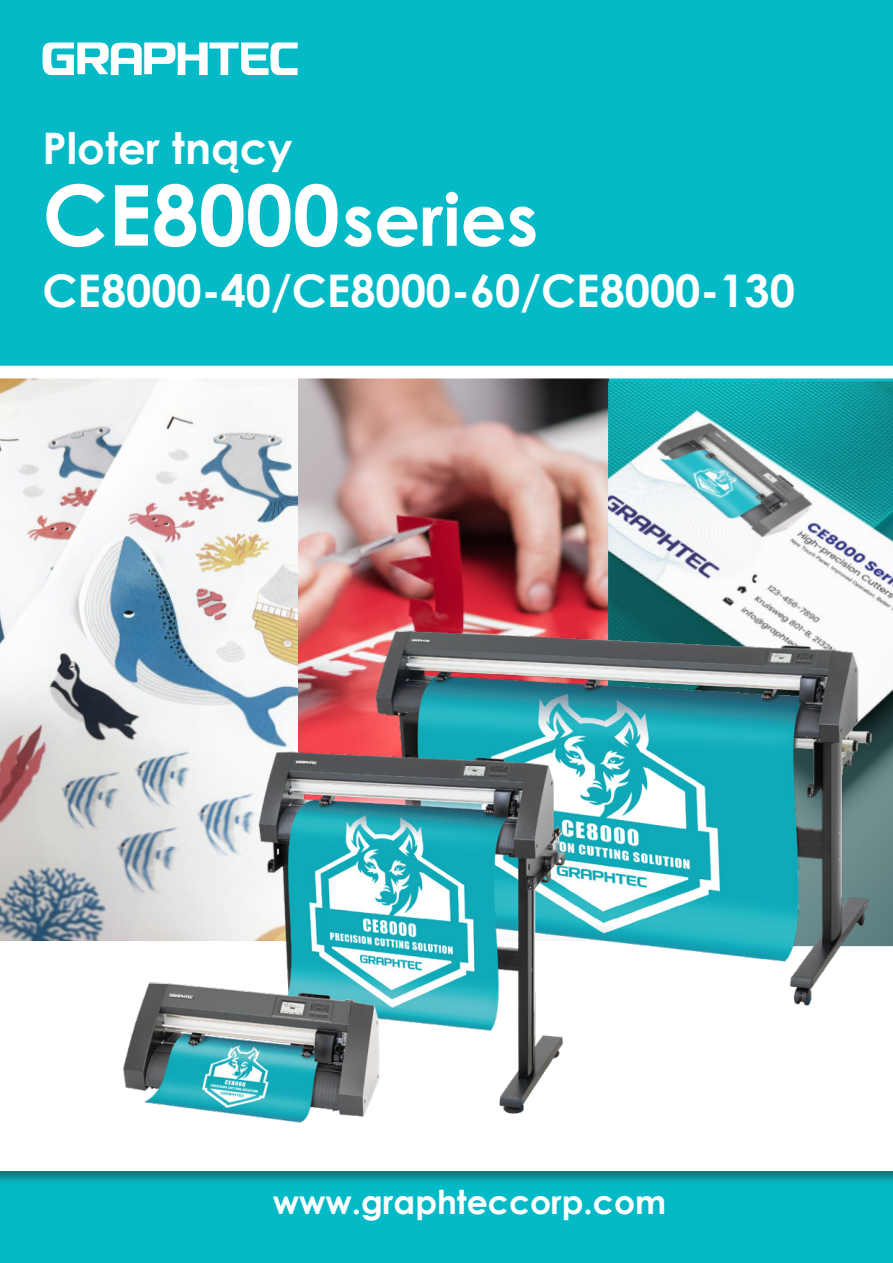
<style>
.page{position:relative;width:893px;height:1263px;background:#fff}
.page>*{position:absolute;margin:0;border:0;box-sizing:border-box;transform-origin:0 0}
.t1{font:700 84px "Century Gothic";color:#fff}
.t2{font:700 45px "Century Gothic";color:#fff}
.t3{font:700 43.5px "Century Gothic";color:#fff}
.t4{font:700 33px "Century Gothic";color:#fff}
.s1{font-size:72px}
</style>
<div class="page">
<div style="left:0;top:0;width:893px;height:399px;background:#03bac6"></div>
<div style="left:0;top:1133px;width:893px;height:130px;background:#03bac6"></div>
<svg style="left:43px;top:43px;width:255px;height:32px"></svg>
<img style="left:298px;top:378px;width:310px;height:154px">
<img style="left:0;top:378px;width:298px;height:561px">
<div style="left:0;top:941px;width:893px;height:229px;background:#fff"></div>
<div style="left:0;top:366px;width:893px;height:12px;background:#fff"></div>
<img style="left:608px;top:381px;width:285px;height:151px">
<img style="left:103px;top:532px;width:790px;height:650px">
<p class="t3" style="left:43px;top:127px;width:252px">Ploter tnący</p>
<h1 class="t1" style="left:43px;top:151px;width:497px">CE8000<span class="s1">series</span></h1>
<p class="t2" style="left:43px;top:256px;width:754px">CE8000-40/CE8000-60/CE8000-130</p>
<p class="t4" style="left:273px;top:1177px;width:395px">www.graphteccorp.com</p>
</div>
